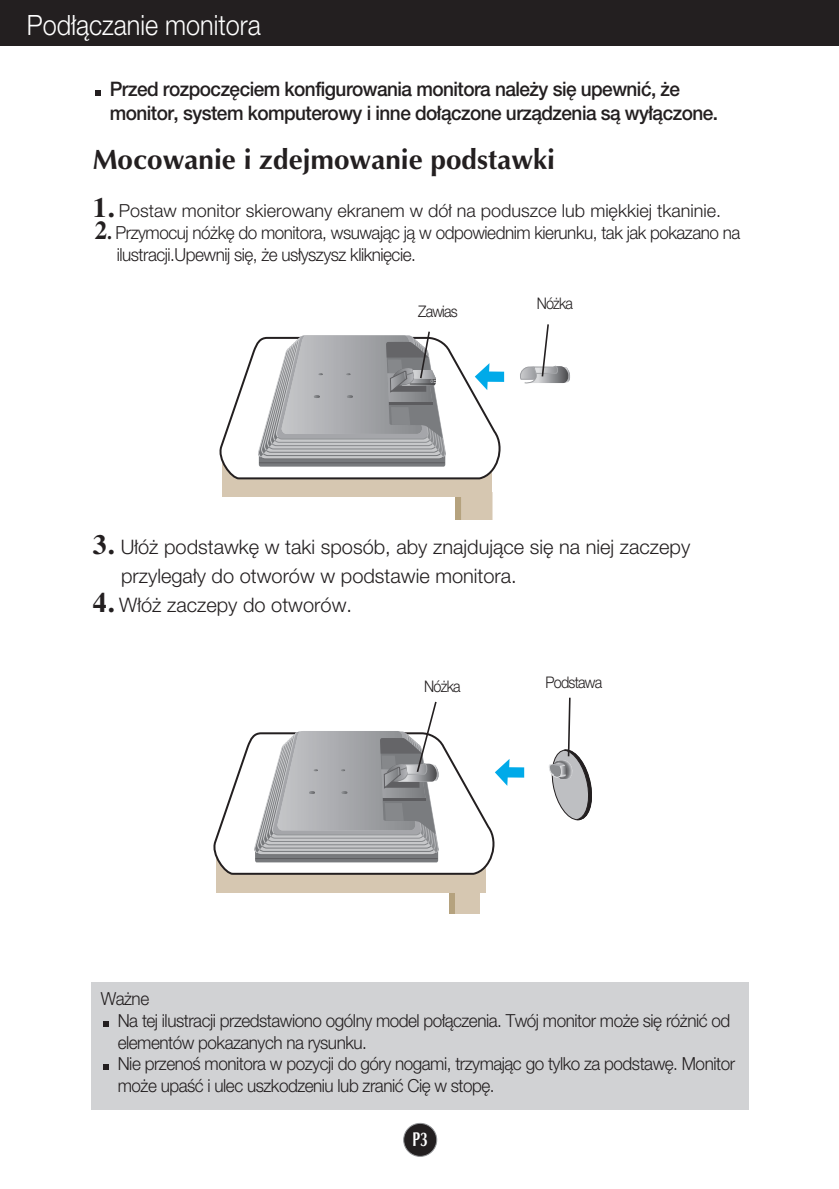
<style>
.page{position:relative;width:839px;height:1189px;background:#fff}
.page>*{position:absolute;margin:0;border:0;box-sizing:border-box;transform-origin:0 0}
.t1{font:700 28px "Optima";color:#231f20}
.t2{font:300 28px "Helvetica Neue CE";color:#fff;scale:.9 1}
.t3{font:500 20px/24px "Helvetica Neue CE";letter-spacing:-.03em;color:#231f20;scale:.95 1}
.t4{font:300 20px/28.8px "Helvetica Neue CE";color:#231f20}
.t5{font:700 20px "Optima";color:#fff;scale:.7 1}
.t6{font:300 18px/21.6px "Helvetica Neue CE";letter-spacing:-.03em;color:#231f20;scale:.95 1}
.t7{font:300 18px "Helvetica Neue CE";color:#231f20}
.t8{font:300 16px "Helvetica Neue CE";letter-spacing:-.055em;color:#231f20;scale:.9 1}
.s1{font-family:"Times";font-weight:700;font-size:28px}
.s2{font-family:"Times";font-weight:700;font-size:26px}
.s3{font-family:"Times";font-weight:700;font-size:20px}
</style>
<div class="page">
<div style="left:0;top:0;width:839px;height:46px;background:#231f20"></div>
<div style="left:403px;top:1123px;width:34px;height:33px;background:#231f20;border-radius:50%"></div>
<div style="left:403px;top:1123px;width:34px;height:34px;border:2px solid #939598;border-radius:50%"></div>
<svg style="left:95px;top:90px;width:5px;height:6px"></svg>
<div style="left:455px;top:490px;width:7px;height:29px;background:#b5a27e"></div>
<div style="left:222px;top:453px;width:269px;height:44px;background:#d6c7b1"></div>
<svg style="left:461px;top:490px;width:31px;height:29px"></svg>
<svg style="left:219px;top:341px;width:286px;height:139px"></svg>
<svg style="left:475px;top:363px;width:29px;height:27px"></svg>
<div style="left:259px;top:451px;width:186px;height:15px;background:#787a7d;border-radius:2px"></div>
<hr style="left:259px;top:462px;width:186px;height:1px;background:#5c5c5f">
<div style="left:449px;top:885px;width:7px;height:28px;background:#b5a27e"></div>
<div style="left:216px;top:849px;width:269px;height:43px;background:#d6c7b1"></div>
<div style="left:455px;top:885px;width:24px;height:28px;background:#d6c7b1"></div>
<svg style="left:213px;top:734px;width:282px;height:142px"></svg>
<svg style="left:495px;top:759px;width:29px;height:27px"></svg>
<div style="left:255px;top:847px;width:183px;height:15px;background:#787a7d;border-radius:2px"></div>
<hr style="left:255px;top:858px;width:183px;height:1px;background:#5c5c5f">
<svg style="left:254px;top:701px;width:185px;height:154px"></svg>
<svg style="left:549px;top:697px;width:42px;height:123px"></svg>
<svg style="left:520px;top:324px;width:50px;height:59px"></svg>
<svg style="left:258px;top:331px;width:187px;height:128px"></svg>
<div style="left:91px;top:982px;width:657px;height:128px;background:#d1d2d4"></div>
<svg style="left:103px;top:1064px;width:5px;height:6px"></svg>
<svg style="left:103px;top:1021px;width:5px;height:6px"></svg>
<h1 class="t2" style="left:27px;top:15px;width:261px">Pod∏àczanie monitora</h1>
<p class="t3" style="left:110px;top:78px;width:642px">Przed rozpocz´ciem konfigurowania monitora nale˝y si´ upewniç, ˝e monitor, system komputerowy i inne do∏àczone urzàdzenia sà wy∏àczone.</p>
<h1 class="t1" style="left:93px;top:148px;width:464px">Mocowanie i zdejmowanie podstawki</h1>
<p class="t7" style="left:93px;top:204px;width:630px"><span class="s1">1.</span> Postaw monitor skierowany ekranem w dó∏ na poduszce lub mi´kkiej tkaninie.</p>
<p class="t6" style="left:117px;top:223px;width:658px;text-indent:-22px"><span class="s2">2</span><span class="s3">.</span> Przymocuj nó˝k´ do monitora, wsuwajàc jà w odpowiednim kierunku, tak jak pokazano na ilustracji.Upewnij si´, ˝e us∏yszysz klikni´cie.</p>
<p class="t8" style="left:418px;top:305px;width:45px">Zawias</p>
<p class="t8" style="left:536px;top:298px;width:42px">Nó˝ka</p>
<p class="t4" style="left:121px;top:534px;width:570px;text-indent:-28px"><span class="s1">3.</span> U∏ó˝ podstawk´ w taki sposób, aby znajdujàce si´ na niej zaczepy przylega∏y do otworów w podstawie monitora.</p>
<p class="t4" style="left:93px;top:592px;width:261px"><span class="s1">4.</span> W∏ó˝ zaczepy do otworów.</p>
<p class="t8" style="left:424px;top:680px;width:42px">Nó˝ka</p>
<p class="t8" style="left:545px;top:677px;width:64px">Podstawa</p>
<p class="t6" style="left:118px;top:989px;width:651px;text-indent:-17px">Wa˝ne<br>Na tej ilustracji przedstawiono ogólny model po∏àczenia. Twój monitor mo˝e si´ ró˝niç od elementów pokazanych na rysunku.<br>Nie przenoÊ monitora w pozycji do góry nogami, trzymajàc go tylko za podstaw´. Monitor mo˝e upaÊç i ulec uszkodzeniu lub zraniç Ci´ w stop´.</p>
<p class="t5" style="left:412px;top:1131px;width:23px">P3</p>
</div>
